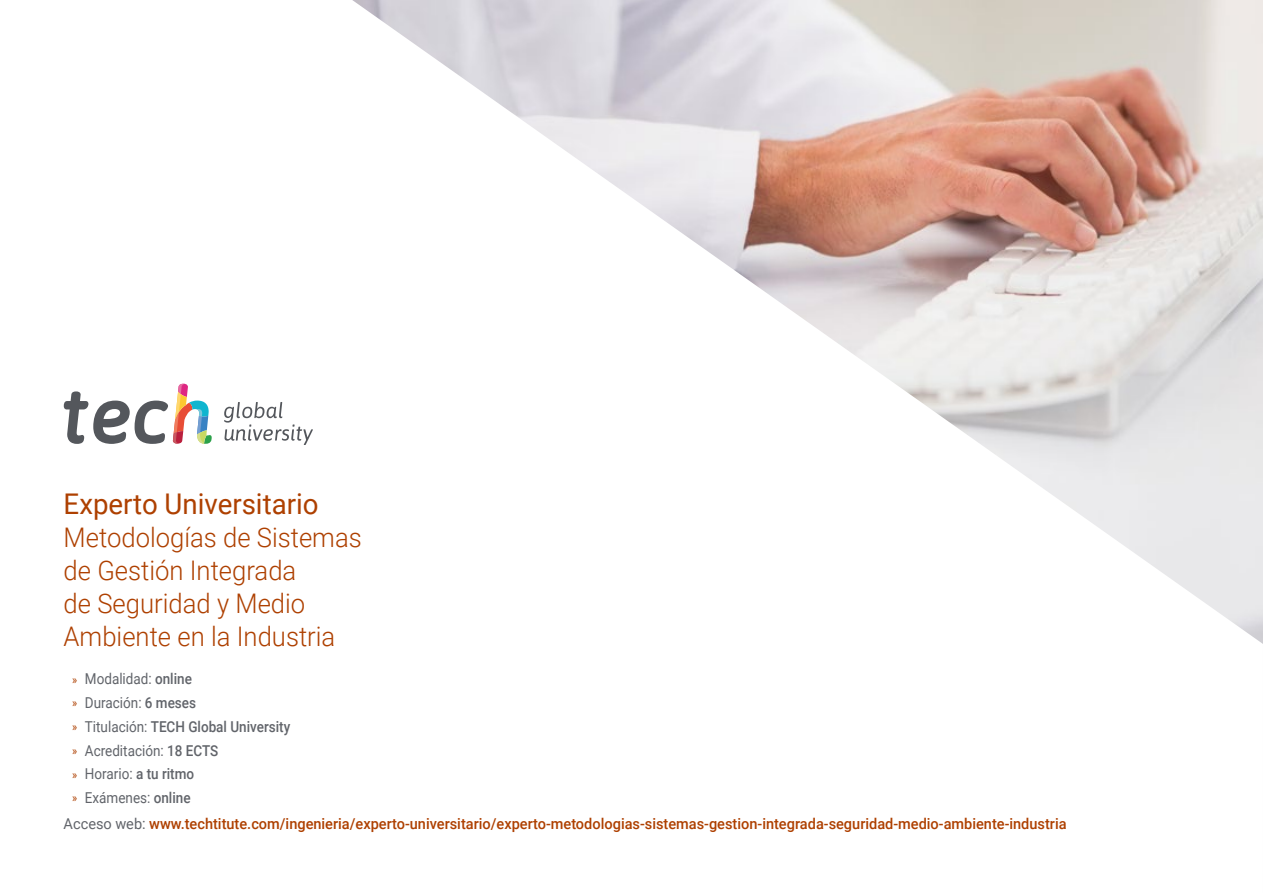
<style>
.page{position:relative;width:1263px;height:893px;background:#fff}
.page>*{position:absolute;margin:0;border:0;box-sizing:border-box;transform-origin:0 0}
.t1{font:28.5px "Roboto";color:#ae4000}
.t2{font:300 27px/33px "Roboto";color:#ae4000;scale:.95 1}
.t3{font:500 15px "Roboto";color:#ae4000}
.t4{font:15px/23.7px "Roboto";color:#61646a;scale:.9 1}
.s1{font-size:12px;color:#ae4000}
.s2{font-weight:500}
.s3{font-weight:400;color:#61646a}
</style>
<div class="page">
<img style="left:352px;top:0;width:911px;height:644px">
<svg style="left:224px;top:402px;width:89px;height:43px"></svg>
<svg style="left:64px;top:384px;width:148px;height:60px"></svg>
<h1 class="t1" style="left:64px;top:484px;width:256px">Experto Universitario</h1>
<h2 class="t2" style="left:64px;top:520px;width:315px">Metodologías de Sistemas de Gestión Integrada<br>de Seguridad y Medio<br>Ambiente en la Industria</h2>
<p class="t4" style="left:72px;top:667px;width:244px"><span class="s1">»</span> Modalidad: <span class="s2">online<br></span><span class="s1">»</span> Duración: <span class="s2">6 meses<br></span><span class="s1">»</span> Titulación: <span class="s2">TECH Global University </span><span class="s1">»</span> Acreditación: <span class="s2">18 ECTS<br></span><span class="s1">»</span> Horario: <span class="s2">a tu ritmo<br></span><span class="s1">»</span> Exámenes: <span class="s2">online</span></p>
<p class="t3" style="left:64px;top:813px;width:1004px"><span class="s3">Acceso web:</span> www.techtitute.com/ingenieria/experto-universitario/experto-metodologias-sistemas-gestion-integrada-seguridad-medio-ambiente-industria</p>
</div>
